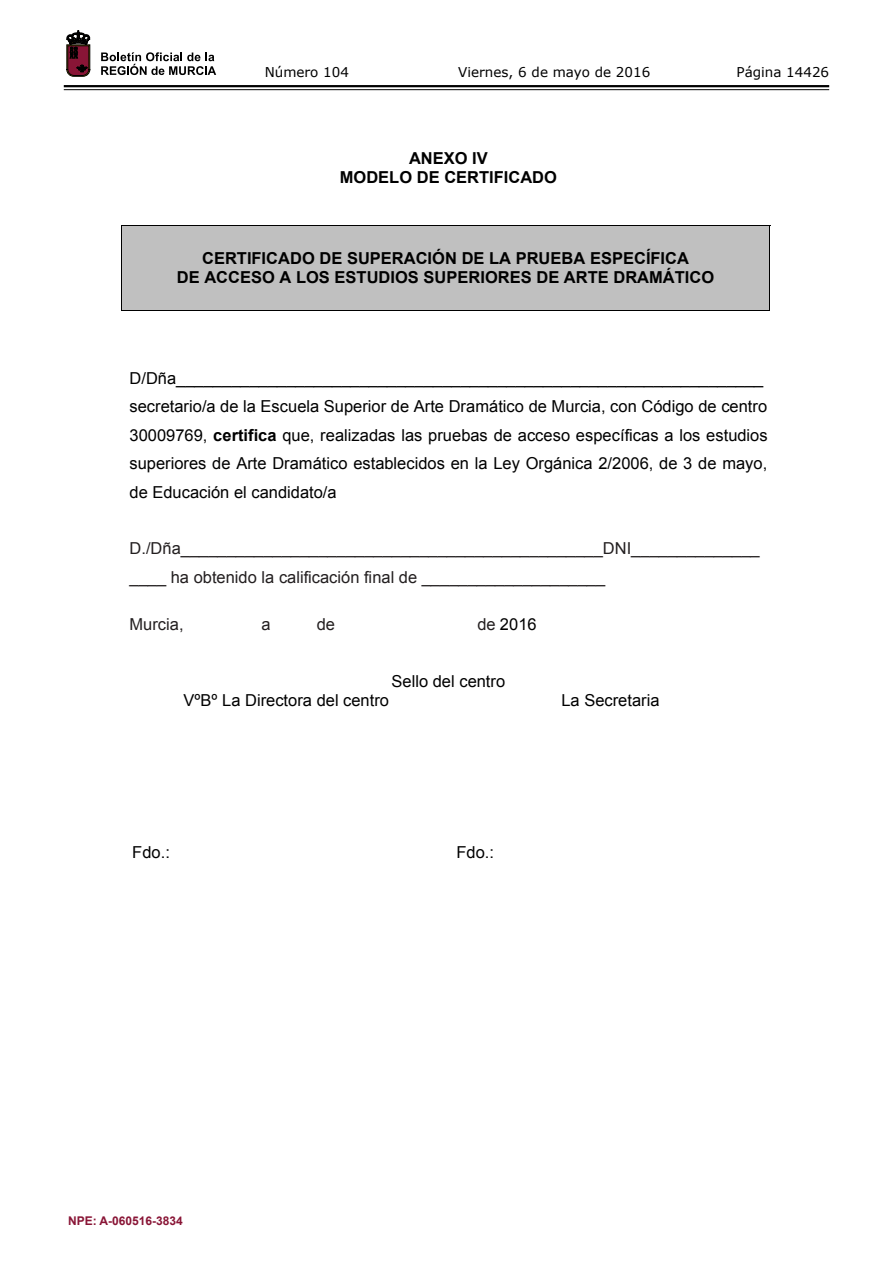
<style>
.page{position:relative;width:893px;height:1263px;background:#fff}
.page>*{position:absolute;margin:0;border:0;box-sizing:border-box;transform-origin:0 0}
.t1{font:16.5px/28.5px "Arial";color:#000}
.t2{font:16.5px/28.5px "Arial";color:#231f20}
.t3{font:700 16.5px/18.9px "Arial";color:#000;text-align:center}
.t4{font:13.5px "Verdana";color:#000}
.t5{font:700 12px "Arial";color:#891536}
.s1{font-weight:700}
.s2{color:#231f20}
</style>
<div class="page">
<hr style="left:64px;top:85px;width:765px;height:2px;background:#000">
<hr style="left:64px;top:89px;width:765px;height:1px;background:#000">
<svg style="left:101px;top:52px;width:115px;height:23px"></svg>
<svg style="left:67px;top:31px;width:23px;height:45px"></svg>
<div style="left:122px;top:226px;width:647px;height:85px;background:#c0c0c0"></div>
<div style="left:130px;top:249px;width:632px;height:19px;background:#c0c0c0"></div>
<div style="left:130px;top:268px;width:632px;height:19px;background:#c0c0c0"></div>
<hr style="left:121px;top:225px;width:649px;height:1px;background:#000">
<hr style="left:121px;top:225px;width:1px;height:86px;background:#000">
<hr style="left:121px;top:311px;width:648px;height:1px;background:#000">
<hr style="left:769px;top:225px;width:1px;height:86px;background:#000">
<p class="t4" style="left:265px;top:62px;width:86px">Número 104</p>
<p class="t4" style="left:458px;top:62px;width:194px">Viernes, 6 de mayo de 2016</p>
<p class="t4" style="left:736px;top:62px;width:94px">Página 14426</p>
<p class="t3" style="left:340px;top:149px;width:219px">ANEXO IV<br>MODELO DE CERTIFICADO</p>
<p class="t3" style="left:177px;top:250px;width:539px">CERTIFICADO DE SUPERACIÓN DE LA PRUEBA ESPECÍFICA<br>DE ACCESO A LOS ESTUDIOS SUPERIORES DE ARTE DRAMÁTICO</p>
<p class="t1" style="left:129px;top:364px;width:640px">D/Dña________________________________________________________________ secretario/a de la Escuela Superior de Arte Dramático de Murcia, con Código de centro 30009769, <span class="s1">certifica</span> que, realizadas las pruebas de acceso específicas a los estudios superiores de Arte Dramático establecidos en la Ley Orgánica 2/2006, de 3 de mayo, de Educación el candidato/a</p>
<p class="t2" style="left:129px;top:535px;width:632px">D./Dña______________________________________________DNI______________ ____ ha obtenido la calificación final de ____________________</p>
<p class="t2" style="left:129px;top:610px;width:56px">Murcia,</p>
<p class="t2" style="left:262px;top:610px;width:11px">a</p>
<p class="t2" style="left:317px;top:610px;width:20px">de</p>
<p class="t1" style="left:477px;top:610px;width:61px"><span class="s2">de</span> 2016</p>
<p class="t1" style="left:391px;top:667px;width:115px">Sello del centro</p>
<p class="t1" style="left:184px;top:686px;width:207px">VºBº La Directora del centro</p>
<p class="t1" style="left:561px;top:686px;width:100px">La Secretaria</p>
<p class="t1" style="left:132px;top:838px;width:39px">Fdo.:</p>
<p class="t1" style="left:456px;top:838px;width:39px">Fdo.:</p>
<p class="t5" style="left:68px;top:1213px;width:116px">NPE: A-060516-3834</p>
</div>
